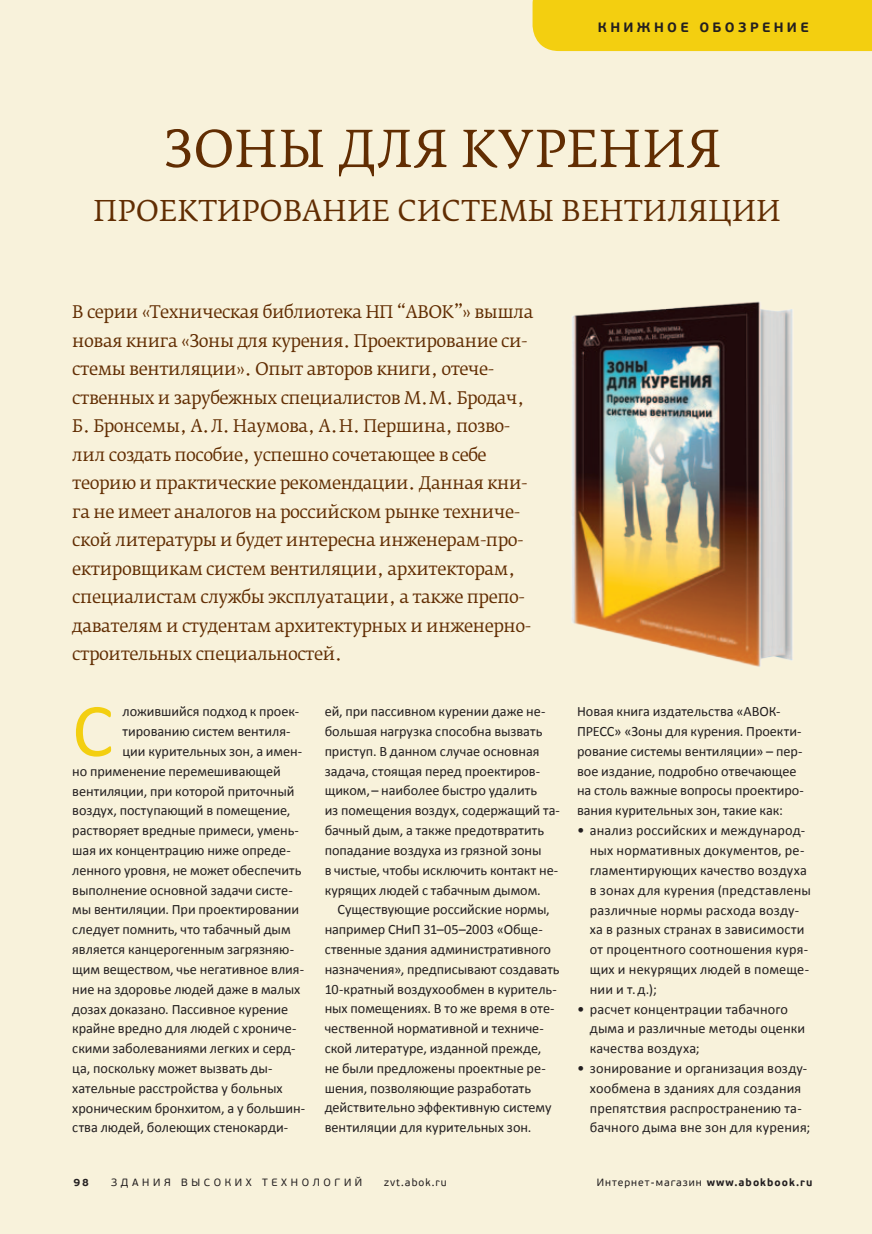
<style>
.page{position:relative;width:872px;height:1234px;background:#fff}
.page>*{position:absolute;margin:0;border:0;box-sizing:border-box;transform-origin:0 0}
.t1{font:76.65px "Calibri";color:#f3cf10}
.t2{font:50.55px "Fedra Serif B Pro";letter-spacing:.01em;color:#612d02}
.t3{font:28.5px "Fedra Serif B Pro";letter-spacing:.01em;color:#612d02}
.t4{font:17.25px/28.5px "Fedra Serif B Pro";letter-spacing:-.03em;color:#612d02}
.t5{font:14.25px/19.8px "Calibri";color:#231f20}
.t6{font:700 13.5px "PF Beau Sans Pro";letter-spacing:.25em;color:#231f20}
.t7{font:10.5px "PF Beau Sans Pro";letter-spacing:.1em;color:#231f20}
.t8{font:10.5px "PF Beau Sans Pro";letter-spacing:.35em;color:#231f20}
.t9{font:700 10.5px "PF Beau Sans Pro";color:#231f20}
.s1{font-size:15px}
.s2{font-weight:700}
</style>
<div class="page">
<div style="left:0;top:0;width:872px;height:1233px;background:#f8f2db"></div>
<img style="left:571px;top:301px;width:222px;height:366px">
<div style="left:532px;top:0;width:340px;height:51px;background:#f3cf10"></div>
<p class="t6" style="left:598px;top:19px;width:212px">КНИЖНОЕ ОБОЗРЕНИЕ</p>
<h2 class="t2" style="left:163px;top:118px;width:559px">Зоны для курения</h2>
<h3 class="t3" style="left:94px;top:193px;width:688px">Проектирование системы вентиляции</h3>
<p class="t4" style="left:72px;top:298px;width:347px">В серии «Техническая библиотека НП “АВОК</p>
<p class="t4" style="left:72px;top:298px;width:463px;text-indent:381px">”» вышла новая книга «Зоны для курения. Проектирование си&shy;стемы вентиляции». Опыт авторов книги, отече&shy;ственных и зарубежных специалистов М. М . Бродач, Б. Бронсемы, А. Л . Наумова, А. Н . Першина, позво&shy;лил создать пособие, успешно сочетающее в себе теорию и практические рекомендации. Данная кни&shy;га не имеет аналогов на российском рынке техниче&shy;ской литературы и будет интересна инженерам-про&shy;ектировщикам систем вентиляции, архитекторам, специалистам службы эксплуатации, а также препо&shy;давателям и студентам архитектурных и инженерно&shy;строительных специальностей.</p>
<h1 class="t1" style="left:72px;top:682px;width:42px">С</h1>
<p class="t5" style="left:123px;top:701px;width:178px">ложившийся подход к проек-</p>
<p class="t5" style="left:123px;top:720px;width:169px">тированию систем вентиля-</p>
<p class="t5" style="left:123px;top:740px;width:181px">ции курительных зон, а имен-</p>
<p class="t5" style="left:72px;top:760px;width:210px">но применение перемешивающей</p>
<p class="t5" style="left:72px;top:780px;width:224px">вентиляции, при которой приточный</p>
<p class="t5" style="left:72px;top:800px;width:220px">воздух, поступающий в помещение,</p>
<p class="t5" style="left:72px;top:819px;width:228px">растворяет вредные примеси, умень-</p>
<p class="t5" style="left:72px;top:839px;width:220px">шая их концентрацию ниже опреде-</p>
<p class="t5" style="left:72px;top:859px;width:231px">ленного уровня, не может обеспечить</p>
<p class="t5" style="left:72px;top:879px;width:222px">выполнение основной задачи систе-</p>
<p class="t5" style="left:72px;top:898px;width:228px">мы вентиляции. При проектировании</p>
<p class="t5" style="left:72px;top:918px;width:220px">следует помнить, что табачный дым</p>
<p class="t5" style="left:72px;top:938px;width:223px">является канцерогенным загрязняю-</p>
<p class="t5" style="left:72px;top:958px;width:233px">щим веществом, чье негативное влия-</p>
<p class="t5" style="left:72px;top:978px;width:229px">ние на здоровье людей даже в малых</p>
<p class="t5" style="left:72px;top:997px;width:217px">дозах доказано. Пассивное курение</p>
<p class="t5" style="left:72px;top:1017px;width:225px">крайне вредно для людей с хрониче-</p>
<p class="t5" style="left:72px;top:1037px;width:224px">скими заболеваниями легких и серд-</p>
<p class="t5" style="left:72px;top:1057px;width:202px">ца, поскольку может вызвать ды-</p>
<p class="t5" style="left:72px;top:1077px;width:212px">хательные расстройства у больных</p>
<p class="t5" style="left:72px;top:1096px;width:234px">хроническим бронхитом, а у большин-</p>
<p class="t5" style="left:72px;top:1116px;width:217px">ства людей, болеющих стенокарди-</p>
<p class="t5" style="left:325px;top:700px;width:237px">ей, при пассивном курении даже не&shy;большая нагрузка способна вызвать приступ. В данном случае основная задача, стоящая перед проектиров&shy;щиком,– наиболее быстро удалить<br>из помещения воздух, содержащий та&shy;бачный дым, а также предотвратить попадание воздуха из грязной зоны<br>в чистые, чтобы исключить контакт не&shy;курящих людей с табачным дымом.</p>
<p class="t5" style="left:325px;top:898px;width:236px;text-indent:13px">Существующие российские нормы, например СНиП 31–05–2003 «Обще&shy;ственные здания административного назначения», предписывают создавать 10‑кратный воздухообмен в куритель&shy;ных помещениях. В то же время в оте&shy;чественной нормативной и техниче&shy;ской литературе, изданной прежде,<br>не были предложены проектные ре&shy;шения, позволяющие разработать действительно эффективную систему вентиляции для курительных зон.</p>
<p class="t9" style="left:74px;top:1175px;width:17px">98</p>
<p class="t8" style="left:111px;top:1175px;width:253px">ЗДАНИЯ ВЫСОКИХ ТЕХНОЛОГИЙ</p>
<p class="t7" style="left:384px;top:1175px;width:64px">zvt.abok.ru</p>
<p class="t5" style="left:577px;top:700px;width:228px">Новая книга издательства «АВОК-ПРЕСС» «Зоны для курения. Проекти&shy;рование системы вентиляции» – пер&shy;вое издание, подробно отвечающее на столь важные вопросы проектиро&shy;вания курительных зон, такие как:</p>
<p class="t5" style="left:590px;top:819px;width:223px;text-indent:-13px"><span class="s1">•</span> анализ российских и международ&shy;ных нормативных документов, ре&shy;гламентирующих качество воздуха в зонах для курения (представлены различные нормы расхода возду&shy;ха в разных странах в зависимости от процентного соотношения куря&shy;щих и некурящих людей в помеще&shy;нии и т.д.);</p>
<p class="t5" style="left:590px;top:998px;width:217px;text-indent:-13px"><span class="s1">•</span> расчет концентрации табачного дыма и различные методы оценки качества воздуха;</p>
<p class="t5" style="left:590px;top:1057px;width:222px;text-indent:-13px"><span class="s1">•</span> зонирование и организация возду&shy;хообмена в зданиях для создания препятствия распространению та&shy;бачного дыма вне зон для курения;</p>
<p class="t7" style="left:597px;top:1175px;width:217px">Интернет-магазин <span class="s2">www.abokbook.ru</span></p>
</div>
